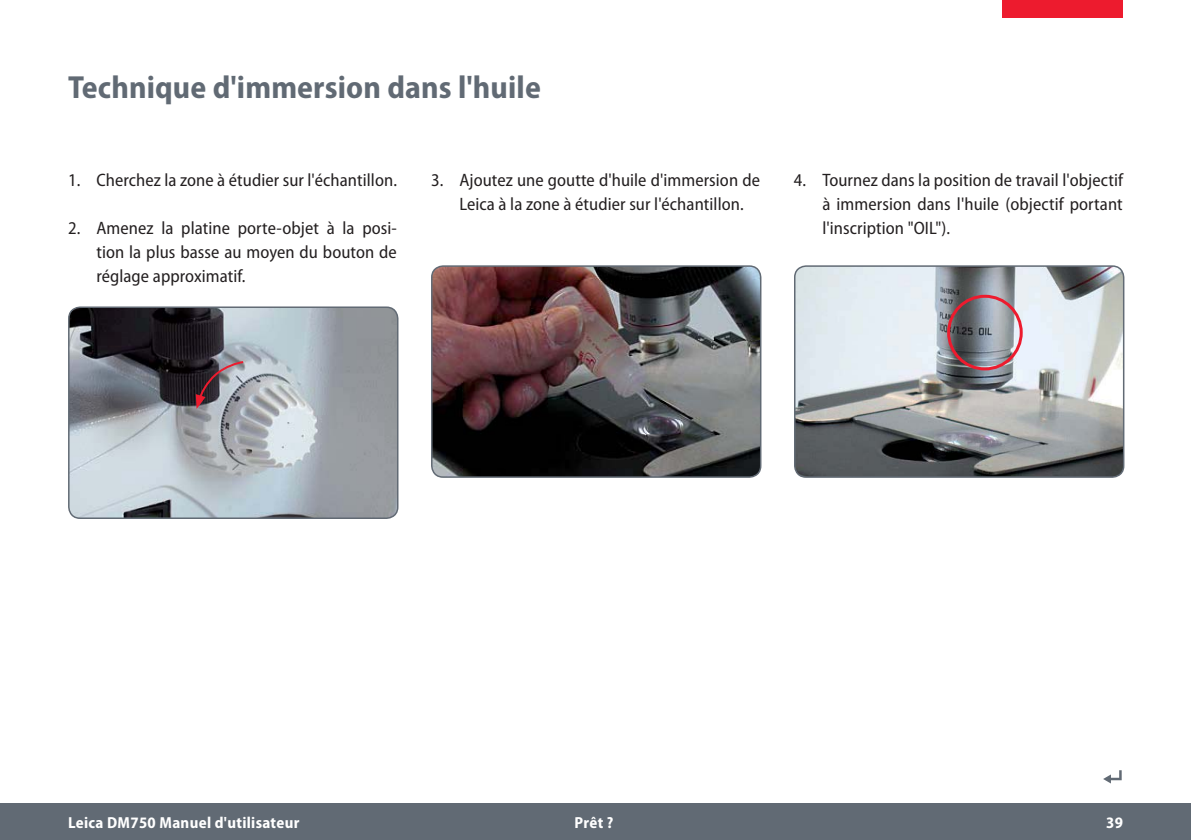
<style>
.page{position:relative;width:1191px;height:840px;background:#fff}
.page>*{position:absolute;margin:0;border:0;box-sizing:border-box;transform-origin:0 0}
.t1{font:700 semi-condensed 32px "Myriad Pro";letter-spacing:.005em;color:#616a74}
.t2{font:semi-condensed 18px/24px "Myriad Pro";letter-spacing:.005em;color:#231f20;text-align:justify}
.t3{font:700 semi-condensed 16px "Myriad Pro";letter-spacing:.02em;color:#fff}
</style>
<div class="page">
<div style="left:0;top:803px;width:1191px;height:36px;background:#616a74"></div>
<div style="left:1002px;top:0;width:121px;height:17px;background:#ed1b2e"></div>
<img style="left:69px;top:307px;width:329px;height:211px;border-radius:11px">
<div style="left:68px;top:306px;width:330px;height:212px;border:2px solid #616a74;border-radius:11px"></div>
<svg style="left:196px;top:360px;width:49px;height:49px;background:#7c6e76"></svg>
<img style="left:432px;top:266px;width:328px;height:211px;border-radius:11px">
<div style="left:431px;top:265px;width:330px;height:212px;border:2px solid #616a74;border-radius:11px"></div>
<img style="left:794px;top:266px;width:329px;height:211px;border-radius:11px">
<div style="left:794px;top:265px;width:330px;height:212px;border:2px solid #616a74;border-radius:11px"></div>
<div style="left:947px;top:294px;width:75px;height:76px;border:3px solid #ed1b2e;border-radius:50%"></div>
<svg style="left:1103px;top:770px;width:18px;height:13px"></svg>
<h1 class="t1" style="left:68px;top:75px;width:474px">Technique d'immersion dans l'huile</h1>
<p class="t2" style="left:68px;top:169px;width:330px">1. Cherchez la zone à étudier sur l'échantillon.</p>
<p class="t2" style="left:96px;top:217px;width:302px;text-indent:-28px">2. Amenez la platine porte-objet à la posi&shy;tion la plus basse au moyen du bouton de réglage approximatif.</p>
<p class="t2" style="left:459px;top:169px;width:302px;text-indent:-28px">3. Ajoutez une goutte d'huile d'immersion de<br>Leica à la zone à étudier sur l'échantillon.</p>
<p class="t2" style="left:822px;top:169px;width:302px;text-indent:-28px">4. Tournez dans la position de travail l'objectif à immersion dans l'huile (objectif portant l'inscription "OIL").</p>
<p class="t3" style="left:68px;top:816px;width:233px">Leica DM750 Manuel d'utilisateur</p>
<p class="t3" style="left:574px;top:816px;width:40px">Prêt ?</p>
<p class="t3" style="left:1106px;top:816px;width:18px">39</p>
</div>
